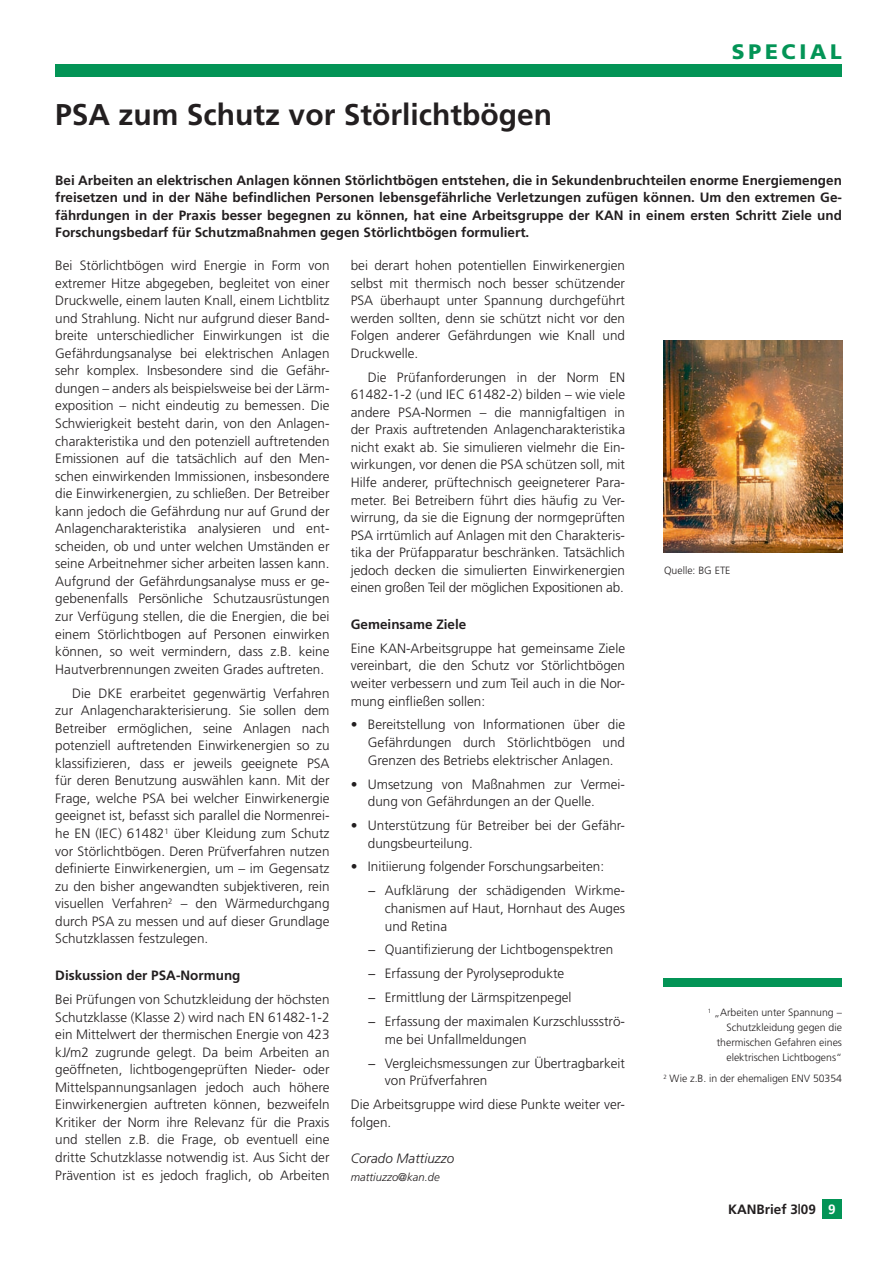
<style>
.page{position:relative;width:893px;height:1263px;background:#fff}
.page>*{position:absolute;margin:0;border:0;box-sizing:border-box;transform-origin:0 0}
.t1{font:700 30px "Frutiger";color:#231f20}
.t2{font:900 21px "Frutiger";letter-spacing:.18em;color:#039456}
.t3{font:300 13.5px/17.5px "Frutiger";color:#231f20;text-align:justify}
.t4{font:700 13.5px/17.5px "Frutiger";color:#231f20;text-align:justify}
.t5{font:italic 300 13.5px "Frutiger";color:#231f20}
.t6{font:italic 300 11.25px "Frutiger";color:#231f20}
.t7{font:300 10.5px/15px "Frutiger";color:#231f20;text-align:right}
.s1{color:#fff}
</style>
<div class="page">
<div style="left:55px;top:64px;width:787px;height:12px;background:#039456"></div>
<div style="left:822px;top:1199px;width:20px;height:20px;background:#039456"></div>
<div style="left:663px;top:978px;width:179px;height:8px;background:#039456"></div>
<img style="left:663px;top:340px;width:179px;height:213px">
<h1 class="t1" style="left:55px;top:103px;width:498px">PSA zum Schutz vor Störlichtbögen</h1>
<h2 class="t2" style="left:732px;top:43px;width:112px">SPECIAL</h2>
<p class="t4" style="left:55px;top:172px;width:788px">Bei Arbeiten an elektrischen Anlagen können Störlichtbögen entstehen, die in Sekundenbruchteilen enorme Energiemengen freisetzen und in der Nähe befindlichen Personen lebensgefährliche Verletzungen zufügen können. Um den extremen Ge&shy;fährdungen in der Praxis besser begegnen zu können, hat eine Arbeitsgruppe der KAN in einem ersten Schritt Ziele und Forschungsbedarf für Schutzmaßnahmen gegen Störlichtbögen formuliert.</p>
<p class="t3" style="left:55px;top:257px;width:276px">Bei Störlichtbögen wird Energie in Form von extremer Hitze abgegeben, begleitet von einer Druckwelle, einem lauten Knall, einem Lichtblitz und Strahlung. Nicht nur aufgrund dieser Band&shy;breite unterschiedlicher Einwirkungen ist die Gefährdungsanalyse bei elektrischen Anlagen sehr komplex. Insbesondere sind die Gefähr&shy;dungen – anders als beispielsweise bei der Lärm&shy;exposition – nicht eindeutig zu bemessen. Die Schwierigkeit besteht darin, von den Anlagen&shy;charakteristika und den potenziell auftretenden Emissionen auf die tatsächlich auf den Men&shy;schen einwirkenden Immissionen, insbesondere die Einwirkenergien, zu schließen. Der Betreiber kann jedoch die Gefährdung nur auf Grund der Anlagencharakteristika analysieren und ent&shy;scheiden, ob und unter welchen Umständen er seine Arbeitnehmer sicher arbeiten lassen kann.<br>Aufgrund der Gefährdungsanalyse muss er ge&shy;gebenenfalls Persönliche Schutzausrüstungen zur Verfügung stellen, die die Energien, die bei einem Störlichtbogen auf Personen einwirken können, so weit vermindern, dass z.B. keine Hautverbrennungen zweiten Grades auftreten.</p>
<p class="t3" style="left:55px;top:685px;width:276px;text-indent:17px">Die DKE erarbeitet gegenwärtig Verfahren zur Anlagencharakterisierung. Sie sollen dem Betreiber ermöglichen, seine Anlagen nach potenziell auftretenden Einwirkenergien so zu klassifizieren, dass er jeweils geeignete PSA für deren Benutzung auswählen kann. Mit der Frage, welche PSA bei welcher Einwirkenergie geeignet ist, befasst sich parallel die Normenrei&shy;he EN (IEC) 61482<sup>1</sup> über Kleidung zum Schutz vor Störlichtbögen. Deren Prüfverfahren nutzen definierte Einwirkenergien, um – im Gegensatz zu den bisher angewandten subjektiveren, rein visuellen Verfahren<sup>2</sup> – den Wärmedurchgang durch PSA zu messen und auf dieser Grundlage Schutzklassen festzulegen.</p>
<p class="t4" style="left:55px;top:967px;width:187px">Diskussion der PSA-Normung</p>
<p class="t3" style="left:55px;top:991px;width:276px">Bei Prüfungen von Schutzkleidung der höchsten Schutzklasse (Klasse 2) wird nach EN 61482-1-2 ein Mittelwert der thermischen Energie von 423 kJ/m2 zugrunde gelegt. Da beim Arbeiten an geöffneten, lichtbogengeprüften Nieder- oder Mittelspannungsanlagen jedoch auch höhere Einwirkenergien auftreten können, bezweifeln Kritiker der Norm ihre Relevanz für die Praxis und stellen z.B. die Frage, ob eventuell eine dritte Schutzklasse notwendig ist. Aus Sicht der Prävention ist es jedoch fraglich, ob Arbeiten</p>
<p class="t3" style="left:351px;top:257px;width:276px">bei derart hohen potentiellen Einwirkenergien selbst mit thermisch noch besser schützender PSA überhaupt unter Spannung durchgeführt werden sollten, denn sie schützt nicht vor den Folgen anderer Gefährdungen wie Knall und Druckwelle.</p>
<p class="t3" style="left:351px;top:369px;width:276px;text-indent:17px">Die Prüfanforderungen in der Norm EN 61482-1-2 (und IEC 61482-2) bilden – wie viele andere PSA-Normen – die mannigfaltigen in der Praxis auftretenden Anlagencharakteristika nicht exakt ab. Sie simulieren vielmehr die Ein&shy;wirkungen, vor denen die PSA schützen soll, mit Hilfe anderer, prüftechnisch geeigneterer Para&shy;meter. Bei Betreibern führt dies häufig zu Ver&shy;wirrung, da sie die Eignung der normgeprüften PSA irrtümlich auf Anlagen mit den Charakteris&shy;tika der Prüfapparatur beschränken. Tatsächlich jedoch decken die simulierten Einwirkenergien einen großen Teil der möglichen Expositionen ab.</p>
<p class="t4" style="left:351px;top:616px;width:117px">Gemeinsame Ziele</p>
<p class="t3" style="left:351px;top:640px;width:276px">Eine KAN-Arbeitsgruppe hat gemeinsame Ziele vereinbart, die den Schutz vor Störlichtbögen weiter verbessern und zum Teil auch in die Nor&shy;mung einfließen sollen:</p>
<p class="t3" style="left:368px;top:717px;width:259px;text-indent:-17px">• Bereitstellung von Informationen über die Gefährdungen durch Störlichtbögen und Grenzen des Betriebs elektrischer Anlagen.</p>
<p class="t3" style="left:368px;top:776px;width:259px;text-indent:-17px">• Umsetzung von Maßnahmen zur Vermei&shy;dung von Gefährdungen an der Quelle.</p>
<p class="t3" style="left:368px;top:817px;width:259px;text-indent:-17px">• Unterstützung für Betreiber bei der Gefähr&shy;dungsbeurteilung.</p>
<p class="t3" style="left:368px;top:856px;width:259px;line-height:23.9px;text-indent:-17px">• Initiierung folgender Forschungsarbeiten:<br>− Aufklärung der schädigenden Wirkme-</p>
<p class="t3" style="left:385px;top:900px;width:242px">chanismen auf Haut, Hornhaut des Auges und Retina</p>
<p class="t3" style="left:368px;top:939px;width:259px;line-height:23.9px;text-align:left">− Quantifizierung der Lichtbogenspektren<br>− Erfassung der Pyrolyseprodukte<br>− Ermittlung der Lärmspitzenpegel<br>− Erfassung der maximalen Kurzschlussströ-</p>
<p class="t3" style="left:368px;top:1028px;width:259px;line-height:23.9px;text-indent:17px">me bei Unfallmeldungen<br>− Vergleichsmessungen zur Übertragbarkeit</p>
<p class="t3" style="left:351px;top:1069px;width:276px;line-height:24px;text-indent:34px">von Prüfverfahren<br>Die Arbeitsgruppe wird diese Punkte weiter ver-</p>
<p class="t3" style="left:351px;top:1114px;width:42px">folgen.</p>
<p class="t5" style="left:351px;top:1153px;width:105px">Corado Mattiuzzo</p>
<p class="t6" style="left:351px;top:1172px;width:90px">mattiuzzo@kan.de</p>
<p class="t7" style="left:664px;top:563px;width:68px">Quelle: BG ETE</p>
<p class="t7" style="left:708px;top:1006px;width:136px"><sup>1</sup> „Arbeiten unter Spannung –<br>Schutzkleidung gegen die thermischen Gefahren eines elektrischen Lichtbogens“</p>
<p class="t7" style="left:663px;top:1072px;width:180px"><sup>2</sup> Wie z.B. in der ehemaligen ENV 50354</p>
<p class="t4" style="left:728px;top:1202px;width:109px">KANBrief 3|09 <span class="s1">9</span></p>
</div>
